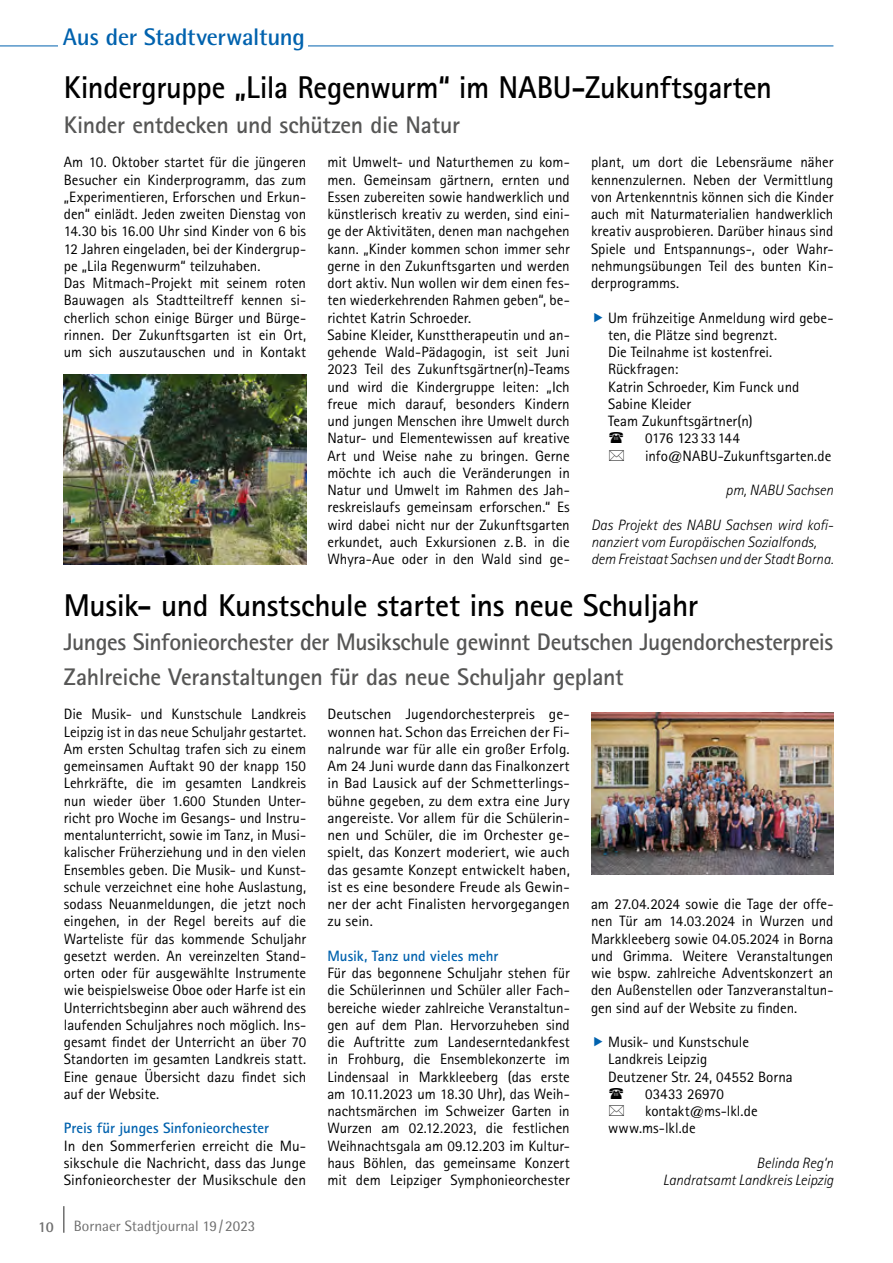
<style>
.page{position:relative;width:893px;height:1263px;background:#fff}
.page>*{position:absolute;margin:0;border:0;box-sizing:border-box;transform-origin:0 0}
.t1{font:700 31.5px "Rotis Sans Serif Std";letter-spacing:-.01em;color:#000}
.t2{font:700 24px/34.5px "Rotis Sans Serif Std";letter-spacing:-.015em;color:#565655}
.t3{font:700 24px "Rotis Semi Sans Std";letter-spacing:-.01em;color:#0062ae}
.t4{font:15px/17.2px "Rotis Sans Serif Std";color:#000;text-align:justify}
.t5{font:italic 300 15px/17.2px "Rotis Sans Serif Std";letter-spacing:-.005em;color:#000}
.t6{font:700 15px "Rotis Sans Serif Std";color:#0062ae}
.t7{font:15px "Rotis Semi Sans Std";color:#6e6e6e}
.t8{font:15px "Rotis Sans Serif Std";letter-spacing:-.025em;color:#000}
.t9{font:700 15px "Rotis Semi Sans Std";color:#6e6e6e}
</style>
<div class="page">
<hr style="left:63px;top:1206px;width:2px;height:27px;background:#6e6e6e">
<hr style="left:0;top:46px;width:833px;height:1px;background:#0062ae">
<div style="left:59px;top:28px;width:249px;height:27px;background:#fff"></div>
<img style="left:64px;top:374px;width:242px;height:190px">
<img style="left:591px;top:713px;width:242px;height:162px">
<h2 class="t3" style="left:63px;top:22px;width:244px">Aus der Stadtverwaltung</h2>
<h1 class="t1" style="left:64px;top:68px;width:710px">Kindergruppe „Lila Regenwurm“ im NABU-Zukunftsgarten</h1>
<h2 class="t2" style="left:64px;top:107px;width:398px">Kinder entdecken und schützen die Natur</h2>
<p class="t4" style="left:64px;top:153px;width:244px;text-align:left">Am 10. Oktober startet für die jüngeren Besucher ein Kinderprogramm, das zum „Experimentieren, Erforschen und Erkun&shy;den“ einlädt. Jeden zweiten Dienstag von 14.30 bis 16.00 Uhr sind Kinder von 6 bis 12 Jahren eingeladen, bei der Kindergrup&shy;pe „Lila Regenwurm“ teilzuhaben.<br>Das Mitmach-Projekt mit seinem roten Bauwagen als Stadtteiltreff kennen si&shy;cherlich schon einige Bürger und Bürge&shy;rinnen. Der Zukunftsgarten ist ein Ort, um sich auszutauschen und in Kontakt</p>
<p class="t4" style="left:327px;top:153px;width:244px;text-align:left">mit Umwelt- und Naturthemen zu kom&shy;men. Gemeinsam gärtnern, ernten und Essen zubereiten sowie handwerklich und künstlerisch kreativ zu werden, sind eini&shy;ge der Aktivitäten, denen man nachgehen kann. „Kinder kommen schon immer sehr gerne in den Zukunftsgarten und werden dort aktiv. Nun wollen wir dem einen fes&shy;ten wiederkehrenden Rahmen geben“, be&shy;richtet Katrin Schroeder.<br>Sabine Kleider, Kunsttherapeutin und an&shy;gehende Wald-Pädagogin, ist seit Juni 2023 Teil des Zukunftsgärtner(n)-Teams und wird die Kindergruppe leiten: „Ich freue mich darauf, besonders Kindern und jungen Menschen ihre Umwelt durch Natur- und Elementewissen auf kreative Art und Weise nahe zu bringen. Gerne möchte ich auch die Veränderungen in Natur und Umwelt im Rahmen des Jah&shy;reskreislaufs gemeinsam erforschen.“ Es wird dabei nicht nur der Zukunftsgarten erkundet, auch Exkursionen z.B. in die Whyra-Aue oder in den Wald sind ge-</p>
<p class="t4" style="left:591px;top:153px;width:244px">plant, um dort die Lebensräume näher kennenzulernen. Neben der Vermittlung von Artenkenntnis können sich die Kinder auch mit Naturmaterialien handwerklich kreativ ausprobieren. Darüber hinaus sind Spiele und Entspannungs-, oder Wahr&shy;nehmungsübungen Teil des bunten Kin&shy;derprogramms.</p>
<p class="t4" style="left:608px;top:309px;width:227px">Um frühzeitige Anmeldung wird gebe-</p>
<p class="t4" style="left:608px;top:326px;width:171px">ten, die Plätze sind begrenzt.</p>
<p class="t4" style="left:608px;top:343px;width:166px">Die Teilnahme ist kostenfrei.</p>
<p class="t4" style="left:608px;top:360px;width:72px">Rückfragen:</p>
<p class="t4" style="left:608px;top:378px;width:193px">Katrin Schroeder, Kim Funck und</p>
<p class="t4" style="left:608px;top:395px;width:85px">Sabine Kleider</p>
<p class="t4" style="left:608px;top:412px;width:146px">Team Zukunftsgärtner(n)</p>
<p class="t8" style="left:645px;top:429px;width:96px">0176 123 33 144</p>
<p class="t4" style="left:645px;top:447px;width:188px">info@NABU-Zukunftsgarten.de</p>
<p class="t5" style="left:726px;top:482px;width:109px">pm, NABU Sachsen</p>
<p class="t5" style="left:591px;top:516px;width:244px">Das Projekt des NABU Sachsen wird kofi&shy;nanziert vom Europäischen Sozialfonds, dem Freistaat Sachsen und der Stadt Borna.</p>
<h1 class="t1" style="left:64px;top:585px;width:636px">Musik- und Kunstschule startet ins neue Schuljahr</h1>
<h2 class="t2" style="left:64px;top:624px;width:771px">Junges Sinfonieorchester der Musikschule gewinnt Deutschen Jugendorchesterpreis<br>Zahlreiche Veranstaltungen für das neue Schuljahr geplant</h2>
<p class="t4" style="left:64px;top:705px;width:244px">Die Musik- und Kunstschule Landkreis Leipzig ist in das neue Schuljahr gestartet.<br>Am ersten Schultag trafen sich zu einem gemeinsamen Auftakt 90 der knapp 150<br>Lehrkräfte, die im gesamten Landkreis nun wieder über 1.600 Stunden Unter&shy;richt pro Woche im Gesangs- und Instru&shy;mentalunterricht, sowie im Tanz, in Musi&shy;kalischer Früherziehung und in den vielen Ensembles geben. Die Musik- und Kunst&shy;schule verzeichnet eine hohe Auslastung, sodass Neuanmeldungen, die jetzt noch eingehen, in der Regel bereits auf die Warteliste für das kommende Schuljahr gesetzt werden. An vereinzelten Stand&shy;orten oder für ausgewählte Instrumente wie beispielsweise Oboe oder Harfe ist ein Unterrichtsbeginn aber auch während des laufenden Schuljahres noch möglich. Ins&shy;gesamt findet der Unterricht an über 70<br>Standorten im gesamten Landkreis statt.<br>Eine genaue Übersicht dazu findet sich auf der Website.</p>
<p class="t6" style="left:64px;top:1119px;width:207px">Preis für junges Sinfonieorchester</p>
<p class="t4" style="left:64px;top:1137px;width:244px">In den Sommerferien erreicht die Mu&shy;sikschule die Nachricht, dass das Junge Sinfonieorchester der Musikschule den</p>
<p class="t4" style="left:327px;top:705px;width:244px">Deutschen Jugendorchesterpreis ge&shy;wonnen hat. Schon das Erreichen der Fi&shy;nalrunde war für alle ein großer Erfolg.<br>Am 24 Juni wurde dann das Finalkonzert in Bad Lausick auf der Schmetterlings&shy;bühne gegeben, zu dem extra eine Jury angereiste. Vor allem für die Schülerin&shy;nen und Schüler, die im Orchester ge&shy;spielt, das Konzert moderiert, wie auch das gesamte Konzept entwickelt haben, ist es eine besondere Freude als Gewin&shy;ner der acht Finalisten hervorgegangen zu sein.</p>
<p class="t6" style="left:327px;top:946px;width:173px">Musik, Tanz und vieles mehr</p>
<p class="t4" style="left:327px;top:964px;width:244px">Für das begonnene Schuljahr stehen für die Schülerinnen und Schüler aller Fach&shy;bereiche wieder zahlreiche Veranstaltun&shy;gen auf dem Plan. Hervorzuheben sind die Auftritte zum Landeserntedankfest in Frohburg, die Ensemblekonzerte im Lindensaal in Markkleeberg (das erste am 10.11.2023 um 18.30 Uhr), das Weih&shy;nachtsmärchen im Schweizer Garten in Wurzen am 02.12.2023, die festlichen Weihnachtsgala am 09.12.203 im Kultur&shy;haus Böhlen, das gemeinsame Konzert mit dem Leipziger Symphonieorchester</p>
<p class="t4" style="left:591px;top:895px;width:244px">am 27.04.2024 sowie die Tage der offe&shy;nen Tür am 14.03.2024 in Wurzen und Markkleeberg sowie 04.05.2024 in Borna und Grimma. Weitere Veranstaltungen wie bspw. zahlreiche Adventskonzert an den Außenstellen oder Tanzveranstaltun&shy;gen sind auf der Website zu finden.</p>
<p class="t4" style="left:608px;top:1033px;width:142px">Musik- und Kunstschule</p>
<p class="t4" style="left:608px;top:1050px;width:101px">Landkreis Leipzig</p>
<p class="t4" style="left:608px;top:1068px;width:186px">Deutzener Str. 24, 04552 Borna</p>
<p class="t4" style="left:645px;top:1085px;width:81px">03433 26970</p>
<p class="t4" style="left:645px;top:1102px;width:114px">kontakt@ms-lkl.de</p>
<p class="t4" style="left:608px;top:1119px;width:89px">www.ms-lkl.de</p>
<p class="t5" style="left:663px;top:1154px;width:172px;text-align:right">Belinda Reg‘n<br>Landratsamt Landkreis Leipzig</p>
<p class="t9" style="left:38px;top:1217px;width:17px">10</p>
<p class="t7" style="left:74px;top:1217px;width:183px">Bornaer Stadtjournal 19/2023</p>
</div>
